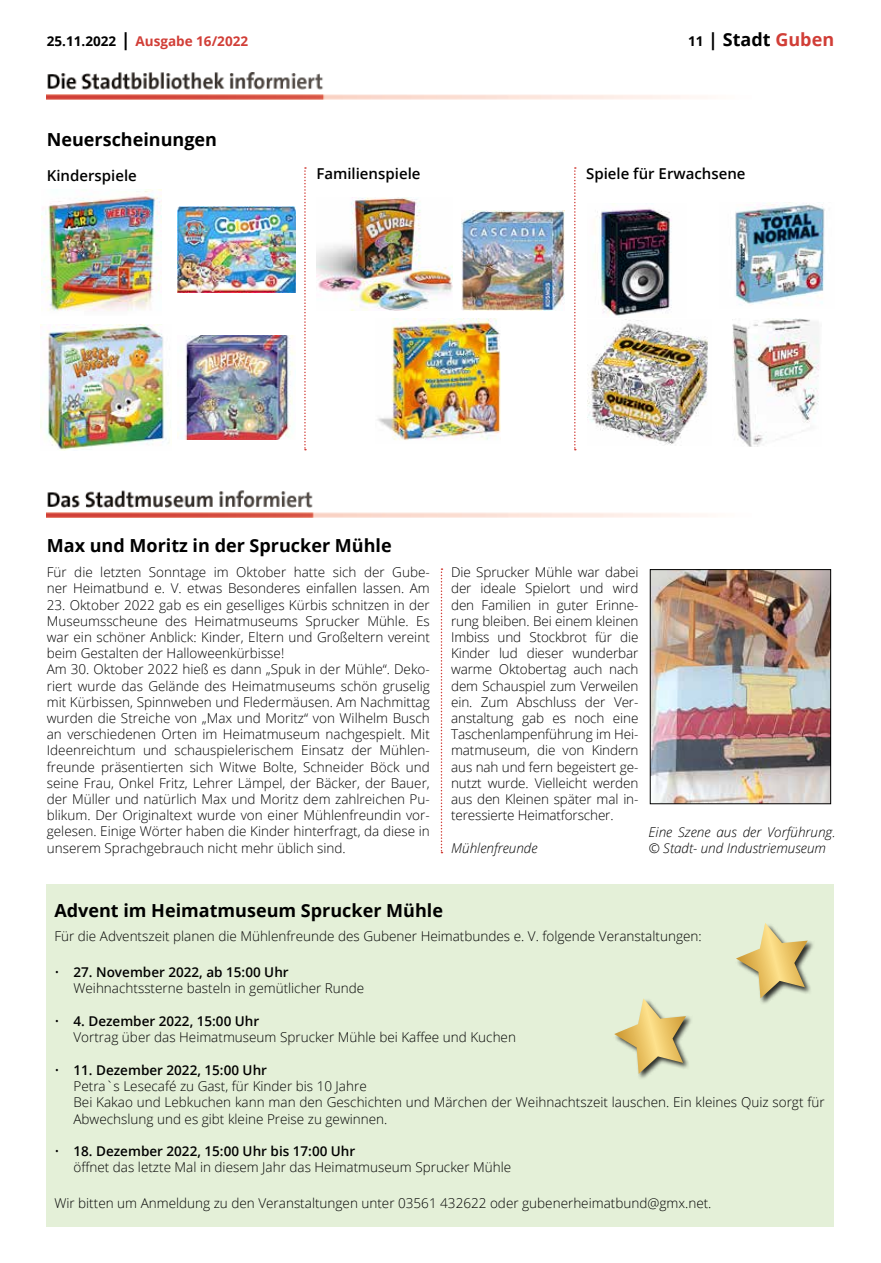
<style>
.page{position:relative;width:881px;height:1263px;background:#fff}
.page>*{position:absolute;margin:0;border:0;box-sizing:border-box;transform-origin:0 0}
.t1{font:700 18px "Open Sans";color:#000}
.t2{font:600 15px "Open Sans";color:#000}
.t3{font:300 13.5px/16.2px "Open Sans";color:#000}
.t4{font:italic 300 13.5px/16.2px "Open Sans";color:#000}
.t5{font:700 13.5px "Open Sans";color:#d13e37}
.s1{color:#000}
.s2{font-size:18px;color:#000}
.s3{font-size:13.5px}
.s4{color:#d13e37}
.s5{font-weight:600}
</style>
<div class="page">
<img style="left:47px;top:72px;width:660px;height:28px">
<img style="left:41px;top:190px;width:121px;height:121px">
<img style="left:177px;top:336px;width:118px;height:103px">
<img style="left:177px;top:207px;width:118px;height:86px">
<img style="left:41px;top:325px;width:128px;height:125px">
<img style="left:316px;top:197px;width:136px;height:114px">
<img style="left:461px;top:210px;width:103px;height:101px">
<img style="left:377px;top:319px;width:123px;height:122px">
<img style="left:595px;top:203px;width:77px;height:115px">
<img style="left:735px;top:203px;width:90px;height:103px">
<img style="left:587px;top:319px;width:121px;height:126px">
<img style="left:732px;top:319px;width:87px;height:128px">
<svg style="left:304px;top:167px;width:2px;height:283px"></svg>
<svg style="left:574px;top:167px;width:1px;height:283px"></svg>
<img style="left:47px;top:490px;width:660px;height:28px">
<div style="left:46px;top:884px;width:786px;height:343px;background:#e4f0d8"></div>
<img style="left:651px;top:571px;width:177px;height:231px">
<div style="left:649px;top:569px;width:181px;height:235px;border:1px solid #000"></div>
<div style="left:734px;top:922px;width:80px;height:83px;background:#000;opacity:.8"></div>
<svg style="left:735px;top:923px;width:72px;height:75px"></svg>
<div style="left:613px;top:997px;width:80px;height:84px;background:#000;opacity:.8"></div>
<svg style="left:614px;top:998px;width:71px;height:76px"></svg>
<svg style="left:440px;top:568px;width:2px;height:285px"></svg>
<p class="t5" style="left:47px;top:32px;width:203px"><span class="s1">25.11.2022</span> <span class="s2">|</span> Ausgabe 16/2022</p>
<h1 class="t1" style="left:688px;top:27px;width:147px"><span class="s3">11</span> | Stadt <span class="s4">Guben</span></h1>
<h1 class="t1" style="left:47px;top:126px;width:172px">Neuerscheinungen</h1>
<p class="t2" style="left:47px;top:165px;width:92px">Kinderspiele</p>
<p class="t2" style="left:316px;top:163px;width:106px">Familienspiele</p>
<p class="t2" style="left:586px;top:163px;width:161px">Spiele für Erwachsene</p>
<h1 class="t1" style="left:47px;top:533px;width:346px">Max und Moritz in der Sprucker Mühle</h1>
<p class="t3" style="left:47px;top:564px;width:384px">Für die letzten Sonntage im Oktober hatte sich der Gube&shy;ner Heimatbund e. V. etwas Besonderes einfallen lassen. Am</p>
<p class="t3" style="left:47px;top:596px;width:384px">23. Oktober 2022 gab es ein geselliges Kürbis schnitzen in der Museumsscheune des Heimatmuseums Sprucker Mühle. Es war ein schöner Anblick: Kinder, Eltern und Großeltern vereint beim Gestalten der Halloweenkürbisse!<br>Am 30. Oktober 2022 hieß es dann „Spuk in der Mühle“. Deko&shy;riert wurde das Gelände des Heimatmuseums schön gruselig mit Kürbissen, Spinnweben und Fledermäusen. Am Nachmittag wurden die Streiche von „Max und Moritz“ von Wilhelm Busch an verschiedenen Orten im Heimatmuseum nachgespielt. Mit Ideenreichtum und schauspielerischem Einsatz der Mühlen&shy;freunde präsentierten sich Witwe Bolte, Schneider Böck und seine Frau, Onkel Fritz, Lehrer Lämpel, der Bäcker, der Bauer, der Müller und natürlich Max und Moritz dem zahlreichen Pu&shy;blikum. Der Originaltext wurde von einer Mühlenfreundin vor&shy;gelesen. Einige Wörter haben die Kinder hinterfragt, da diese in unserem Sprachgebrauch nicht mehr üblich sind.</p>
<p class="t3" style="left:451px;top:564px;width:189px;text-align:justify">Die Sprucker Mühle war dabei der ideale Spielort und wird den Familien in guter Erinne&shy;rung bleiben. Bei einem kleinen Imbiss und Stockbrot für die Kinder lud dieser wunderbar warme Oktobertag auch nach dem Schauspiel zum Verweilen ein. Zum Abschluss der Ver&shy;anstaltung gab es noch eine Taschenlampenführung im Hei&shy;matmuseum, die von Kindern aus nah und fern begeistert ge&shy;nutzt wurde. Vielleicht werden aus den Kleinen später mal in&shy;teressierte Heimatforscher.</p>
<p class="t4" style="left:451px;top:839px;width:88px">Mühlenfreunde</p>
<p class="t4" style="left:648px;top:823px;width:189px">Eine Szene aus der Vorführung. © Stadt- und Industriemuseum</p>
<h1 class="t1" style="left:54px;top:897px;width:390px">Advent im Heimatmuseum Sprucker Mühle</h1>
<p class="t3" style="left:54px;top:928px;width:648px">Für die Adventszeit planen die Mühlenfreunde des Gubener Heimatbundes e. V. folgende Veranstaltungen:</p>
<p class="t3" style="left:73px;top:963px;width:292px;text-indent:-19px">• <span class="s5">27. November 2022, ab 15:00 Uhr<br></span>Weihnachtssterne basteln in gemütlicher Runde</p>
<p class="t3" style="left:73px;top:1012px;width:444px;text-indent:-19px">• <span class="s5">4. Dezember 2022, 15:00 Uhr<br></span>Vortrag über das Heimatmuseum Sprucker Mühle bei Kaffee und Kuchen</p>
<p class="t3" style="left:73px;top:1061px;width:752px;text-indent:-19px">• <span class="s5">11. Dezember 2022, 15:00 Uhr<br></span>Petra`s Lesecafé zu Gast, für Kinder bis 10 Jahre<br>Bei Kakao und Lebkuchen kann man den Geschichten und Märchen der Weihnachtszeit lauschen. Ein kleines Quiz sorgt für Abwechslung und es gibt kleine Preise zu gewinnen.</p>
<p class="t3" style="left:73px;top:1142px;width:439px;text-indent:-19px">• <span class="s5">18. Dezember 2022, 15:00 Uhr bis 17:00 Uhr<br></span>öffnet das letzte Mal in diesem Jahr das Heimatmuseum Sprucker Mühle</p>
<p class="t3" style="left:54px;top:1195px;width:658px">Wir bitten um Anmeldung zu den Veranstaltungen unter 03561 432622 oder gubenerheimatbund@gmx.net.</p>
</div>
